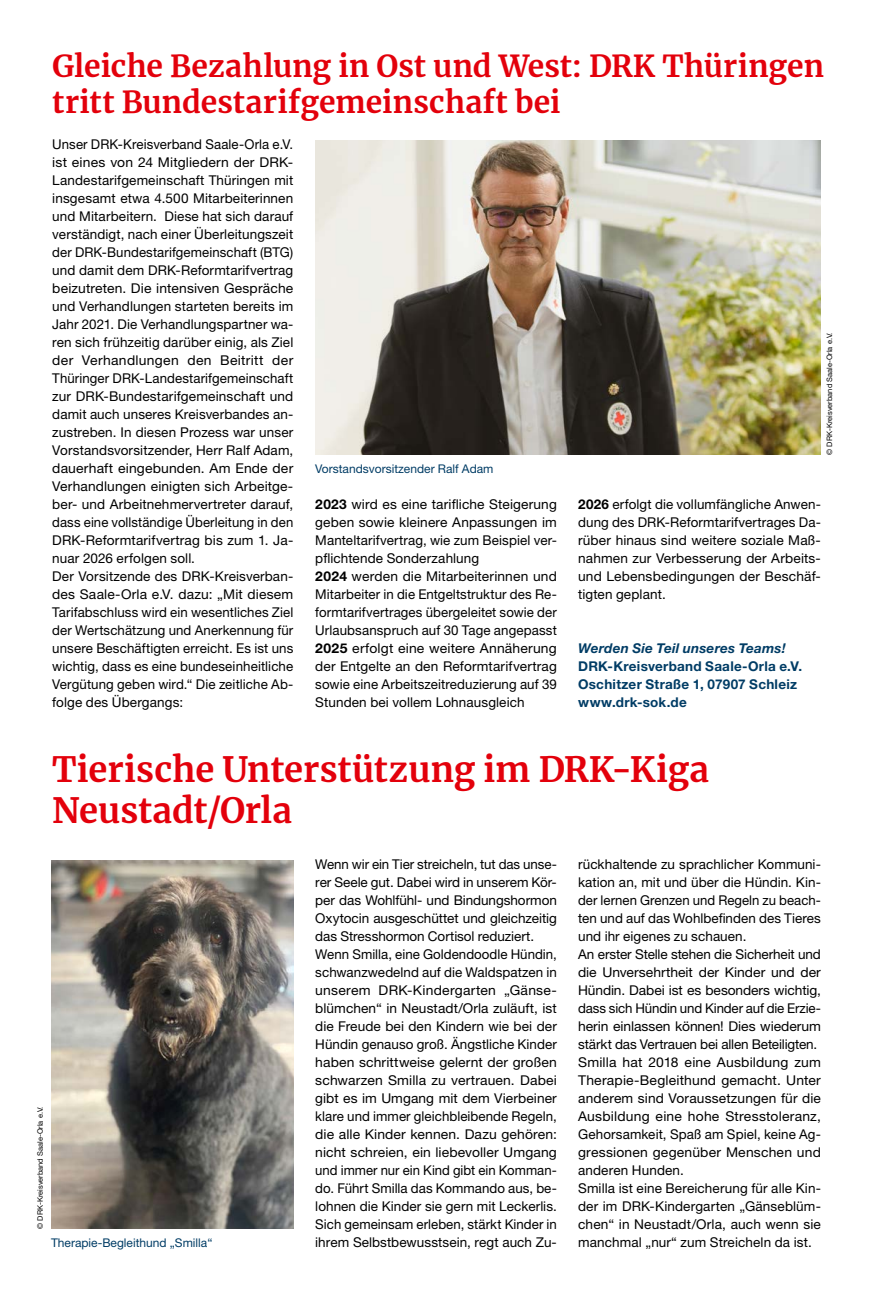
<style>
.page{position:relative;width:872px;height:1297px;background:#fff}
.page>*{position:absolute;margin:0;border:0;box-sizing:border-box;transform-origin:0 0}
.MGB_Headline_23{font:700 34.5px/40.5px "Merriweather";color:#e3000b}
.MGB_Headline_23-2{font:700 30px/36px "Merriweather";letter-spacing:.005em;color:#e3000b}
.MGB_Copy{font:13.5px/18px "Helvetica Neue LT Pro";letter-spacing:.01em;color:#000;text-align:justify}
.MGB_Info{font:700 13.5px "Helvetica Neue LT Pro";letter-spacing:.02em;color:#003c65}
.MGB_Info-2{font:italic 700 13.5px "Helvetica Neue LT Pro";letter-spacing:.015em;color:#003c65}
.MGB_BU{font:12px "Helvetica Neue LT Pro";color:#003c65}
.MGB_Fotocredits{font:7.5px "Helvetica Neue LT Pro";color:#000}
.s1{font-weight:700}
</style>
<div class="page">
<img style="left:315px;top:140px;width:506px;height:315px">
<img style="left:51px;top:860px;width:242px;height:369px">
<p class="MGB_Headline_23-2" style="left:52px;top:47px;width:773px">Gleiche Bezahlung in Ost und West: DRK Thüringen tritt Bundestarifgemeinschaft bei</p>
<p class="MGB_Copy" style="left:52px;top:134px;width:242px">Unser DRK-Kreisverband Saale-Orla e.V. ist eines von 24 Mitgliedern der DRK-Landestarifgemeinschaft Thüringen mit insgesamt etwa 4.500 Mitarbeiterinnen und Mitarbeitern. Diese hat sich darauf verständigt, nach einer Überleitungszeit der DRK-Bundestarifgemeinschaft (BTG) und damit dem DRK-Reformtarifvertrag beizutreten. Die intensiven Gespräche und Verhandlungen starteten bereits im Jahr 2021. Die Verhandlungspartner wa&shy;ren sich frühzeitig darüber einig, als Ziel der Verhandlungen den Beitritt der Thüringer DRK-Landestarifgemeinschaft zur DRK-Bundestarifgemeinschaft und damit auch unseres Kreisverbandes an&shy;zustreben. In diesen Prozess war unser Vorstandsvorsitzender, Herr Ralf Adam, dauerhaft eingebunden. Am Ende der Verhandlungen einigten sich Arbeitge&shy;ber- und Arbeitnehmervertreter darauf, dass eine vollständige Überleitung in den DRK-Reformtarifvertrag bis zum 1. Ja&shy;nuar 2026 erfolgen soll.</p>
<p class="MGB_Copy" style="left:52px;top:566px;width:242px">Der Vorsitzende des DRK-Kreisverban&shy;des Saale-Orla e.V. dazu: „Mit diesem Tarifabschluss wird ein wesentliches Ziel der Wertschätzung und Anerkennung für unsere Beschäftigten erreicht. Es ist uns wichtig, dass es eine bundeseinheitliche Vergütung geben wird.“ Die zeitliche Ab&shy;folge des Übergangs:</p>
<p class="MGB_BU" style="left:315px;top:461px;width:180px">Vorstandsvorsitzender Ralf Adam</p>
<p class="MGB_Copy" style="left:315px;top:494px;width:243px"><span class="s1">2023</span> wird es eine tarifliche Steigerung geben sowie kleinere Anpassungen im Manteltarifvertrag, wie zum Beispiel ver&shy;pflichtende Sonderzahlung</p>
<p class="MGB_Copy" style="left:315px;top:566px;width:243px"><span class="s1">2024</span> werden die Mitarbeiterinnen und Mitarbeiter in die Entgeltstruktur des Re&shy;formtarifvertrages übergeleitet sowie der Urlaubsanspruch auf 30 Tage angepasst</p>
<p class="MGB_Copy" style="left:315px;top:638px;width:243px"><span class="s1">2025</span> erfolgt eine weitere Annäherung der Entgelte an den Reformtarifvertrag sowie eine Arbeitszeitreduzierung auf 39<br>Stunden bei vollem Lohnausgleich</p>
<p class="MGB_Fotocredits" style="left:825px;top:455px;width:123px;rotate:-90deg">© DRK-Kreisverband Saale-Orla e.V.</p>
<p class="MGB_Copy" style="left:578px;top:494px;width:244px"><span class="s1">2026</span> erfolgt die vollumfängliche Anwen&shy;dung des DRK-Reformtarifvertrages Da&shy;rüber hinaus sind weitere soziale Maß&shy;nahmen zur Verbesserung der Arbeits&shy;und Lebensbedingungen der Beschäf&shy;tigten geplant.</p>
<p class="MGB_Info-2" style="left:578px;top:639px;width:209px">Werden Sie Teil unseres Teams!</p>
<p class="MGB_Info" style="left:578px;top:657px;width:226px">DRK-Kreisverband Saale-Orla e.V.</p>
<p class="MGB_Info" style="left:578px;top:675px;width:220px">Oschitzer Straße 1, 07907 Schleiz</p>
<p class="MGB_Info" style="left:578px;top:693px;width:110px">www.drk-sok.de</p>
<p class="MGB_Headline_23" style="left:52px;top:749px;width:658px">Tierische Unterstützung im DRK-Kiga<br>Neustadt/Orla</p>
<p class="MGB_Fotocredits" style="left:35px;top:1229px;width:123px;rotate:-90deg">© DRK-Kreisverband Saale-Orla e.V.</p>
<p class="MGB_BU" style="left:51px;top:1235px;width:163px">Therapie-Begleithund „Smilla“</p>
<p class="MGB_Copy" style="left:315px;top:854px;width:243px">Wenn wir ein Tier streicheln, tut das unse&shy;rer Seele gut. Dabei wird in unserem Kör&shy;per das Wohlfühl- und Bindungshormon Oxytocin ausgeschüttet und gleichzeitig das Stresshormon Cortisol reduziert.</p>
<p class="MGB_Copy" style="left:315px;top:944px;width:243px">Wenn Smilla, eine Goldendoodle Hündin, schwanzwedelnd auf die Waldspatzen in unserem DRK-Kindergarten „Gänse&shy;blümchen“ in Neustadt/Orla zuläuft, ist die Freude bei den Kindern wie bei der Hündin genauso groß. Ängstliche Kinder haben schrittweise gelernt der großen schwarzen Smilla zu vertrauen. Dabei gibt es im Umgang mit dem Vierbeiner klare und immer gleichbleibende Regeln, die alle Kinder kennen. Dazu gehören: nicht schreien, ein liebevoller Umgang und immer nur ein Kind gibt ein Komman&shy;do. Führt Smilla das Kommando aus, be&shy;lohnen die Kinder sie gern mit Leckerlis.<br>Sich gemeinsam erleben, stärkt Kinder in ihrem Selbstbewusstsein, regt auch Zu-</p>
<p class="MGB_Copy" style="left:578px;top:854px;width:244px">rückhaltende zu sprachlicher Kommuni&shy;kation an, mit und über die Hündin. Kin&shy;der lernen Grenzen und Regeln zu beach&shy;ten und auf das Wohlbefinden des Tieres und ihr eigenes zu schauen.</p>
<p class="MGB_Copy" style="left:578px;top:944px;width:244px">An erster Stelle stehen die Sicherheit und die Unversehrtheit der Kinder und der Hündin. Dabei ist es besonders wichtig, dass sich Hündin und Kinder auf die Erzie&shy;herin einlassen können! Dies wiederum stärkt das Vertrauen bei allen Beteiligten.</p>
<p class="MGB_Copy" style="left:578px;top:1052px;width:244px">Smilla hat 2018 eine Ausbildung zum Therapie-Begleithund gemacht. Unter anderem sind Voraussetzungen für die Ausbildung eine hohe Stresstoleranz, Gehorsamkeit, Spaß am Spiel, keine Ag&shy;gressionen gegenüber Menschen und anderen Hunden.</p>
<p class="MGB_Copy" style="left:578px;top:1178px;width:244px">Smilla ist eine Bereicherung für alle Kin&shy;der im DRK-Kindergarten „Gänseblüm&shy;chen“ in Neustadt/Orla, auch wenn sie manchmal „nur“ zum Streicheln da ist.</p>
</div>
